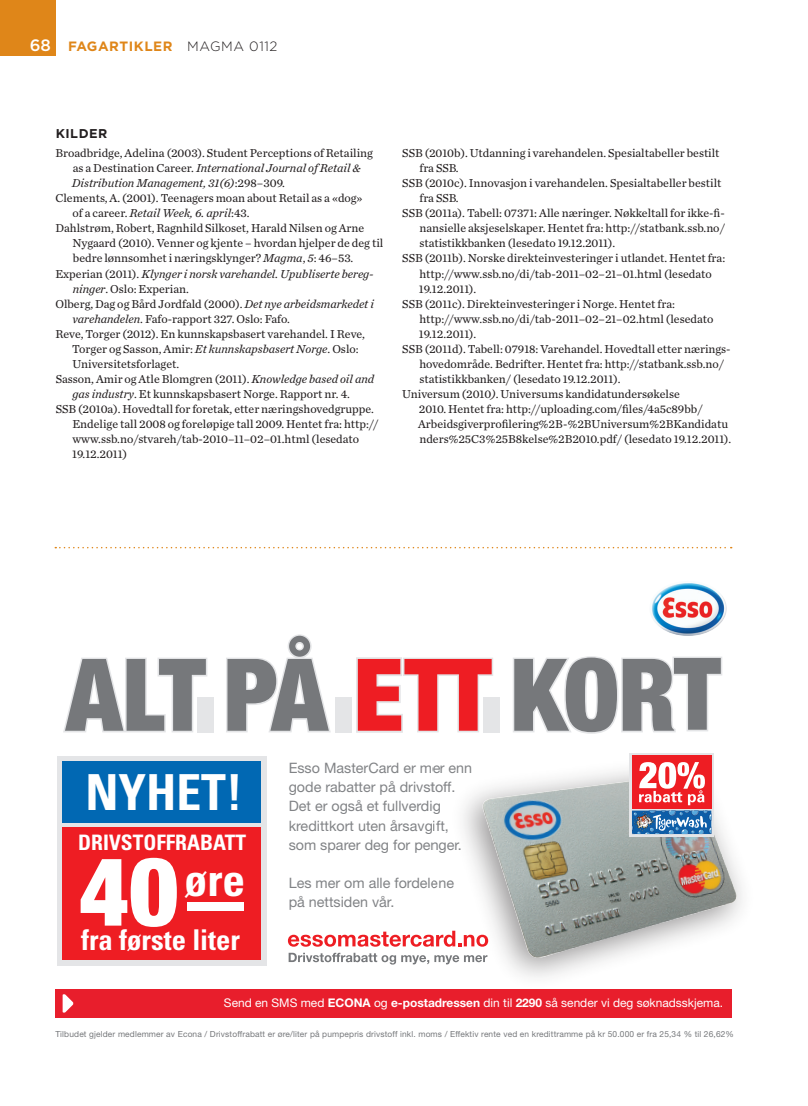
<style>
.page{position:relative;width:808px;height:1106px;background:#fff}
.page>*{position:absolute;margin:0;border:0;box-sizing:border-box;transform-origin:0 0}
.t1{font:900 condensed 95.7px "Helvetica Neue";color:#fff}
.t2{font:700 condensed 49.65px "Univers";color:#fff}
.t3{font:700 condensed 45.45px "Univers";color:#fff}
.t4{font:700 condensed 28.65px "Univers";color:#fff}
.t5{font:700 condensed 21.3px "Univers";color:#fff}
.t6{font:14.4px/19px "Helvetica Neue";color:#818386}
.t7{font:700 13.5px "Gotham";letter-spacing:.04em;color:#df8619}
.rf1_f_m1t-_t__uten_s{font:700 12.75px "Gotham";letter-spacing:.04em;color:#231f20}
.rf1l_f{font:12px/15px "Chronicle Text G2";color:#231f20}
.rf1l_f-2{font:italic 12px/15px "Chronicle Text G2";color:#231f20}
.t8{font:12px "Helvetica Neue";color:#fff}
.t9{font:8.4px "Helvetica Neue";letter-spacing:.02em;color:#76787b}
.s1{font-weight:500;font-size:16.5px;color:#fff}
.s2{font-weight:300;color:#231f20}
.s3{font-style:italic}
.s4{font-style:normal}
.s5{font-weight:700}
</style>
<div class="page">
<div style="left:0;top:0;width:55px;height:55px;background:#df8619"></div>
<div style="left:57px;top:756px;width:210px;height:209px;background:#e4e5e7"></div>
<div style="left:63px;top:827px;width:198px;height:132px;background:#ee1d23"></div>
<div style="left:187px;top:902px;width:56px;height:9px;background:#fff"></div>
<div style="left:63px;top:761px;width:198px;height:61px;background:#0168b3"></div>
<img style="left:651px;top:583px;width:76px;height:53px">
<img style="left:433px;top:753px;width:309px;height:224px">
<img style="left:480px;top:774px;width:258px;height:186px">
<div style="left:630px;top:752px;width:84px;height:84px;background:linear-gradient(to right,#e4e5e7,#e4e5e7)"></div>
<div style="left:632px;top:755px;width:79px;height:54px;background:#ee1d23"></div>
<svg style="left:632px;top:762px;width:79px;height:73px"></svg>
<div style="left:198px;top:697px;width:16px;height:35px;background:#e4e5e7"></div>
<div style="left:483px;top:697px;width:17px;height:35px;background:#e4e5e7"></div>
<div style="left:335px;top:697px;width:17px;height:35px;background:#e4e5e7"></div>
<svg style="left:356px;top:657px;width:137px;height:76px"></svg>
<svg style="left:63px;top:658px;width:144px;height:74px"></svg>
<svg style="left:226px;top:634px;width:105px;height:98px"></svg>
<svg style="left:513px;top:656px;width:209px;height:77px"></svg>
<svg style="left:288px;top:930px;width:200px;height:16px"></svg>
<svg style="left:289px;top:952px;width:198px;height:12px"></svg>
<div style="left:55px;top:988px;width:677px;height:29px;background:#e81e2c"></div>
<svg style="left:63px;top:994px;width:11px;height:18px"></svg>
<svg style="left:55px;top:547px;width:677px;height:1px"></svg>
<p class="t7" style="left:30px;top:37px;width:249px"><span class="s1">68</span> FAGARTIKLER <span class="s2">MAGMA 0112</span></p>
<p class="rf1_f_m1t-_t__uten_s" style="left:56px;top:125px;width:53px">KILDER</p>
<p class="rf1l_f" style="left:72px;top:145px;width:302px;text-indent:-16px">Broadbridge, Adelina (2003). Student Perceptions of Retailing as a Destination Career. <span class="s3">International Journal of Retail &amp;<br>Distribution Management, 31(6)</span>:298–309.</p>
<p class="rf1l_f" style="left:73px;top:190px;width:291px;text-indent:-17px">Clements, A. (2001). Teenagers moan about Retail as a «dog» of a career. <span class="s3">Retail Week, 6. april</span>:43.</p>
<p class="rf1l_f" style="left:72px;top:220px;width:312px;text-indent:-17px">Dahlstrøm, Robert, Ragnhild Silkoset, Harald Nilsen og Arne<br>Nygaard (2010). Venner og kjente – hvordan hjelper de deg til bedre lønnsomhet i næringsklynger? <span class="s3">Magma</span>, <span class="s3">5</span>: 46–53.</p>
<p class="rf1l_f-2" style="left:73px;top:265px;width:302px;text-indent:-17px"><span class="s4">Experian (2011).</span> Klynger i norsk varehandel. Upubliserte bereg&shy;ninger<span class="s4">. Oslo: Experian.</span></p>
<p class="rf1l_f" style="left:73px;top:295px;width:303px;text-indent:-17px">Olberg, Dag og Bård Jordfald (2000). <span class="s3">Det nye arbeidsmarkedet i varehandelen</span>. Fafo-rapport 327. Oslo: Fafo.</p>
<p class="rf1l_f" style="left:72px;top:325px;width:294px;text-indent:-17px">Reve, Torger (2012). En kunnskapsbasert varehandel. I Reve,<br>Torger og Sasson, Amir: <span class="s3">Et kunnskapsbasert Norge</span>. Oslo:<br>Universitetsforlaget.</p>
<p class="rf1l_f" style="left:72px;top:370px;width:303px;text-indent:-17px">Sasson, Amir og Atle Blomgren (2011). <span class="s3">Knowledge based oil and gas industry</span>. Et kunnskapsbasert Norge. Rapport nr. 4.</p>
<p class="rf1l_f" style="left:72px;top:400px;width:308px;text-indent:-16px">SSB (2010a). Hovedtall for foretak, etter næringshovedgruppe.<br>Endelige tall 2008 og foreløpige tall 2009. Hentet fra: http:// www.ssb.no/stvareh/tab-2010–11–02–01.html (lesedato 19.12.2011)</p>
<p class="rf1l_f" style="left:419px;top:145px;width:302px;text-indent:-17px">SSB (2010b). Utdanning i varehandelen. Spesialtabeller bestilt fra SSB.</p>
<p class="rf1l_f" style="left:419px;top:175px;width:303px;text-indent:-17px">SSB (2010c). Innovasjon i varehandelen. Spesialtabeller bestilt fra SSB.</p>
<p class="rf1l_f" style="left:419px;top:205px;width:307px;text-align:justify;text-indent:-17px">SSB (2011a). Tabell: 07371: Alle næringer. Nøkkeltall for ikke-fi&shy;nansielle aksjeselskaper. Hentet fra: http://statbank.ssb.no/ statistikkbanken (lesedato 19.12.2011).</p>
<p class="rf1l_f" style="left:419px;top:250px;width:308px;text-indent:-16px">SSB (2011b). Norske direkteinvesteringer i utlandet. Hentet fra: http://www.ssb.no/di/tab-2011–02–21–01.html (lesedato<br>19.12.2011).</p>
<p class="rf1l_f" style="left:419px;top:295px;width:296px;text-indent:-16px">SSB (2011c). Direkteinvesteringer i Norge. Hentet fra: http://www.ssb.no/di/tab-2011–02–21–02.html (lesedato<br>19.12.2011).</p>
<p class="rf1l_f" style="left:419px;top:340px;width:313px;text-indent:-17px">SSB (2011d). Tabell: 07918: Varehandel. Hovedtall etter nærings&shy;hovedområde. Bedrifter. Hentet fra: http://statbank.ssb.no/ statistikkbanken/ (lesedato 19.12.2011).</p>
<p class="rf1l_f" style="left:418px;top:385px;width:315px;text-indent:-16px">Universum (2010<span class="s3">)</span>. Universums kandidatundersøkelse<br>2010. Hentet fra: http://uploading.com/files/4a5c89bb/ Arbeidsgiverprofilering%2B-%2BUniversum%2BKandidatu nders%25C3%25B8kelse%2B2010.pdf/ (lesedato 19.12.2011).</p>
<p class="t2" style="left:85px;top:761px;width:159px">NYHET!</p>
<p class="t5" style="left:78px;top:829px;width:169px">DRIVSTOFFRABATT</p>
<p class="t1" style="left:79px;top:832px;width:101px">40</p>
<p class="t3" style="left:185px;top:852px;width:62px">øre</p>
<p class="t4" style="left:81px;top:921px;width:160px">fra første liter</p>
<p class="t6" style="left:289px;top:758px;width:185px">Esso MasterCard er mer enn gode rabatter på drivstoff.<br>Det er også et fullverdig kredittkort uten årsavgift, som sparer deg for penger.</p>
<p class="t6" style="left:289px;top:873px;width:167px">Les mer om alle fordelene på nettsiden vår.</p>
<p class="t8" style="left:224px;top:995px;width:501px">Send en SMS med <span class="s5">ECONA</span> og <span class="s5">e-postadressen</span> din til <span class="s5">2290</span> så sender vi deg søknadsskjema.</p>
<p class="t9" style="left:55px;top:1029px;width:680px">Tilbudet gjelder medlemmer av Econa / Drivstoffrabatt er øre/liter på pumpepris drivstoff inkl. moms / Effektiv rente ved en kredittramme på kr 50.000 er fra 25,34 % til 26,62%</p>
</div>
